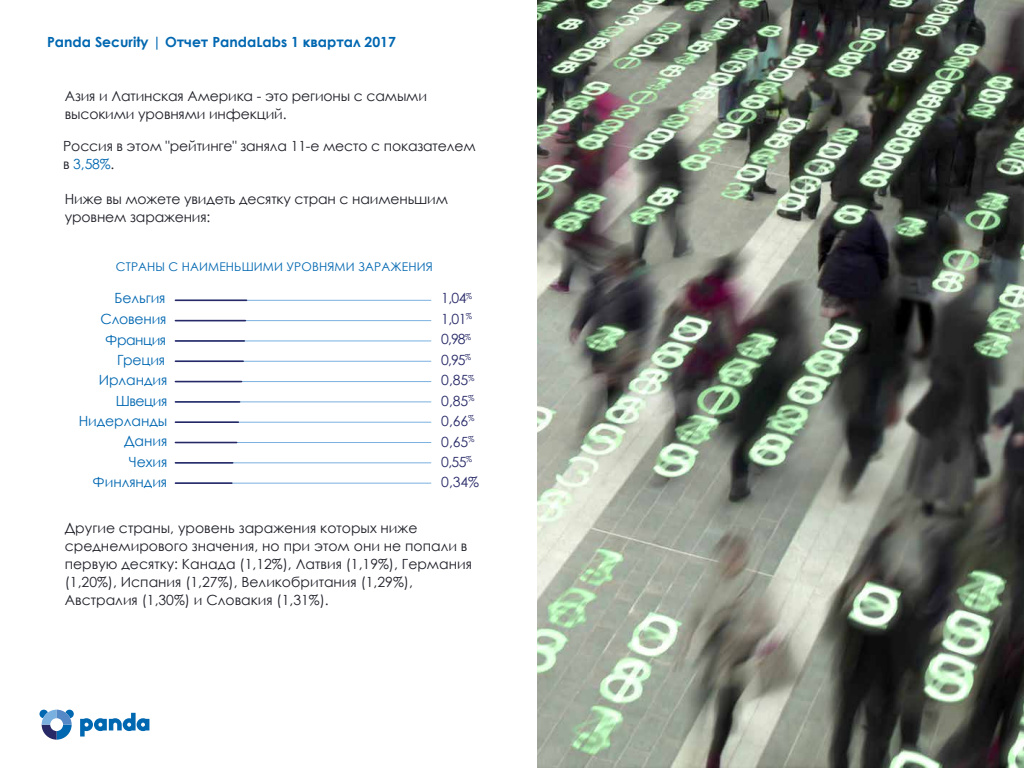
<style>
.page{position:relative;width:1024px;height:768px;background:#fff}
.page>*{position:absolute;margin:0;border:0;box-sizing:border-box;transform-origin:0 0}
.t1{font:14.1px/20.3px "Century Gothic";letter-spacing:-.005em;color:#0067b1;text-align:right}
.t2{font:14.1px/20.4px "Century Gothic";letter-spacing:-.025em;color:#272967}
.t3{font:14px/18px "Century Gothic";color:#1f2029}
.t4{font:700 14px "Century Gothic";color:#0067b1}
.t5{font:12px "Century Gothic";letter-spacing:.01em;color:#0067b1}
.s1{color:#0067b0}
</style>
<div class="page">
<svg style="left:40px;top:710px;width:34px;height:30px"></svg>
<svg style="left:80px;top:713px;width:69px;height:24px"></svg>
<hr style="left:175px;top:300px;width:256px;height:1px;background:#7ab0e0">
<hr style="left:175px;top:320px;width:256px;height:1px;background:#7ab0e0">
<hr style="left:175px;top:341px;width:256px;height:1px;background:#7ab0e0">
<hr style="left:175px;top:361px;width:256px;height:1px;background:#7ab0e0">
<hr style="left:175px;top:381px;width:256px;height:1px;background:#7ab0e0">
<hr style="left:175px;top:402px;width:256px;height:1px;background:#7ab0e0">
<hr style="left:175px;top:422px;width:256px;height:1px;background:#7ab0e0">
<hr style="left:175px;top:442px;width:256px;height:1px;background:#7ab0e0">
<hr style="left:175px;top:483px;width:256px;height:1px;background:#7ab0e0">
<hr style="left:175px;top:463px;width:256px;height:1px;background:#7ab0e0">
<hr style="left:175px;top:300px;width:72px;height:1px;background:#272967">
<hr style="left:175px;top:320px;width:70px;height:1px;background:#272967">
<hr style="left:175px;top:340px;width:69px;height:2px;background:#272967">
<hr style="left:175px;top:360px;width:68px;height:2px;background:#272967">
<hr style="left:175px;top:381px;width:67px;height:1px;background:#272967">
<hr style="left:175px;top:401px;width:65px;height:2px;background:#272967">
<hr style="left:175px;top:421px;width:63px;height:2px;background:#272967">
<hr style="left:175px;top:442px;width:62px;height:1px;background:#272967">
<hr style="left:175px;top:462px;width:58px;height:2px;background:#272967">
<hr style="left:175px;top:482px;width:57px;height:2px;background:#272967">
<img style="left:537px;top:0;width:487px;height:768px">
<p class="t4" style="left:47px;top:31px;width:350px">Panda <span class="s1">Security</span> | Отчет PandaLabs 1 квартал 2017</p>
<p class="t3" style="left:65px;top:87px;width:364px">Азия и Латинская Америка - это регионы с самыми высокими уровнями инфекций.</p>
<p class="t3" style="left:63px;top:137px;width:414px">Россия в этом "рейтинге" заняла 11-е место с показателем в <span class="s1">3,58%</span>.</p>
<p class="t3" style="left:65px;top:189px;width:385px">Ниже вы можете увидеть десятку стран с наименьшим уровнем заражения:</p>
<p class="t5" style="left:116px;top:258px;width:318px">СТРАНЫ С НАИМЕНЬШИМИ УРОВНЯМИ ЗАРАЖЕНИЯ</p>
<p class="t1" style="left:101px;top:288px;width:67px;line-height:20.8px">Бельгия<br>Словения<br>Франция</p>
<p class="t1" style="left:79px;top:349px;width:90px">Греция<br>Ирландия<br>Швеция<br>Нидерланды<br>Дания<br>Чехия<br>Финляндия</p>
<p class="t2" style="left:441px;top:288px;width:39px">1,04<sup>%<br></sup>1,01<sup>%<br></sup>0,98<sup>%<br></sup>0,95<sup>%<br></sup>0,85<sup>%<br></sup>0,85<sup>%<br></sup>0,66<sup>%<br></sup>0,65<sup>%<br></sup>0,55<sup>%<br></sup>0,34%</p>
<p class="t3" style="left:65px;top:519px;width:409px">Другие страны, уровень заражения которых ниже среднемирового значения, но при этом они не попали в первую десятку: Канада (1,12%), Латвия (1,19%), Германия (1,20%), Испания (1,27%), Великобритания (1,29%), Австралия (1,30%) и Словакия (1,31%).</p>
</div>
